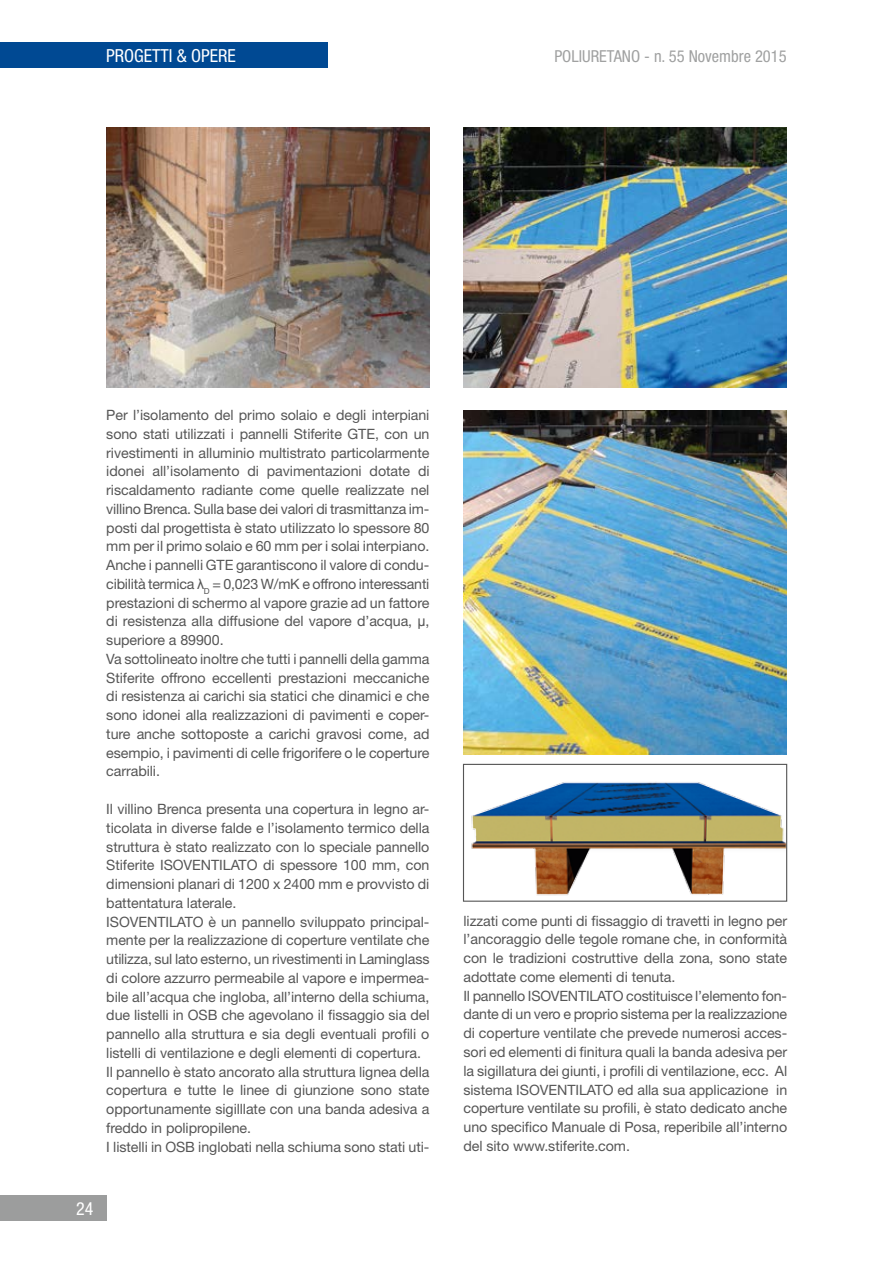
<style>
.page{position:relative;width:893px;height:1263px;background:#fff}
.page>*{position:absolute;margin:0;border:0;box-sizing:border-box;transform-origin:0 0}
.t1{font:condensed 18px "Helvetica Neue";color:#fff}
.t2{font:condensed 16.5px "Helvetica Neue";color:#a0a1a1}
.t3{font:14.25px/18.8px "Helvetica Neue";letter-spacing:-.005em;color:#565656}
.s1{font-family:"Arial"}
</style>
<div class="page">
<img style="left:463px;top:410px;width:324px;height:345px">
<img style="left:106px;top:128px;width:323px;height:260px">
<img style="left:463px;top:128px;width:324px;height:260px">
<img style="left:471px;top:782px;width:314px;height:114px">
<div style="left:463px;top:764px;width:324px;height:138px;border:1px solid #565656"></div>
<div style="left:0;top:43px;width:327px;height:25px;background:#004993"></div>
<div style="left:0;top:1195px;width:106px;height:25px;background:#9c9d9d"></div>
<p class="t1" style="left:106px;top:46px;width:131px">PROGETTI &amp; OPERE</p>
<p class="t2" style="left:554px;top:46px;width:234px">POLIURETANO - n. 55 Novembre 2015</p>
<p class="t3" style="left:106px;top:405px;width:325px">Per l’isolamento del primo solaio e degli interpiani sono stati utilizzati i pannelli Stiferite GTE, con un rivestimenti in alluminio multistrato particolarmente idonei all’isolamento di pavimentazioni dotate di riscaldamento radiante come quelle realizzate nel villino Brenca. Sulla base dei valori di trasmittanza im&shy;posti dal progettista è stato utilizzato lo spessore 80 mm per il primo solaio e 60 mm per i solai interpiano.<br>Anche i pannelli GTE garantiscono il valore di condu&shy;cibilità termica <span class="s1">λ</span><sub>D</sub> = 0,023 W/mK e offrono interessanti prestazioni di schermo al vapore grazie ad un fattore di resistenza alla diffusione del vapore d’acqua, <span class="s1">µ</span>, superiore a 89900.<br>Va sottolineato inoltre che tutti i pannelli della gamma Stiferite offrono eccellenti prestazioni meccaniche di resistenza ai carichi sia statici che dinamici e che sono idonei alla realizzazioni di pavimenti e coper&shy;ture anche sottoposte a carichi gravosi come, ad esempio, i pavimenti di celle frigorifere o le coperture carrabili.</p>
<p class="t3" style="left:106px;top:799px;width:325px">Il villino Brenca presenta una copertura in legno ar&shy;ticolata in diverse falde e l’isolamento termico della struttura è stato realizzato con lo speciale pannello Stiferite ISOVENTILATO di spessore 100 mm, con dimensioni planari di 1200 x 2400 mm e provvisto di battentatura laterale.<br>ISOVENTILATO è un pannello sviluppato principal&shy;mente per la realizzazione di coperture ventilate che utilizza, sul lato esterno, un rivestimenti in Laminglass di colore azzurro permeabile al vapore e impermea&shy;bile all’acqua che ingloba, all’interno della schiuma, due listelli in OSB che agevolano il fissaggio sia del pannello alla struttura e sia degli eventuali profili o listelli di ventilazione e degli elementi di copertura.<br>Il pannello è stato ancorato alla struttura lignea della copertura e tutte le linee di giunzione sono state opportunamente sigilllate con una banda adesiva a freddo in polipropilene.<br>I listelli in OSB inglobati nella schiuma sono stati uti-</p>
<p class="t1" style="left:76px;top:1198px;width:19px">24</p>
<p class="t3" style="left:463px;top:911px;width:325px">lizzati come punti di fissaggio di travetti in legno per l’ancoraggio delle tegole romane che, in conformità con le tradizioni costruttive della zona, sono state adottate come elementi di tenuta.<br>Il pannello ISOVENTILATO costituisce l’elemento fon&shy;dante di un vero e proprio sistema per la realizzazione di coperture ventilate che prevede numerosi acces&shy;sori ed elementi di finitura quali la banda adesiva per la sigillatura dei giunti, i profili di ventilazione, ecc. Al sistema ISOVENTILATO ed alla sua applicazione in coperture ventilate su profili, è stato dedicato anche uno specifico Manuale di Posa, reperibile all’interno del sito www.stiferite.com.</p>
</div>
